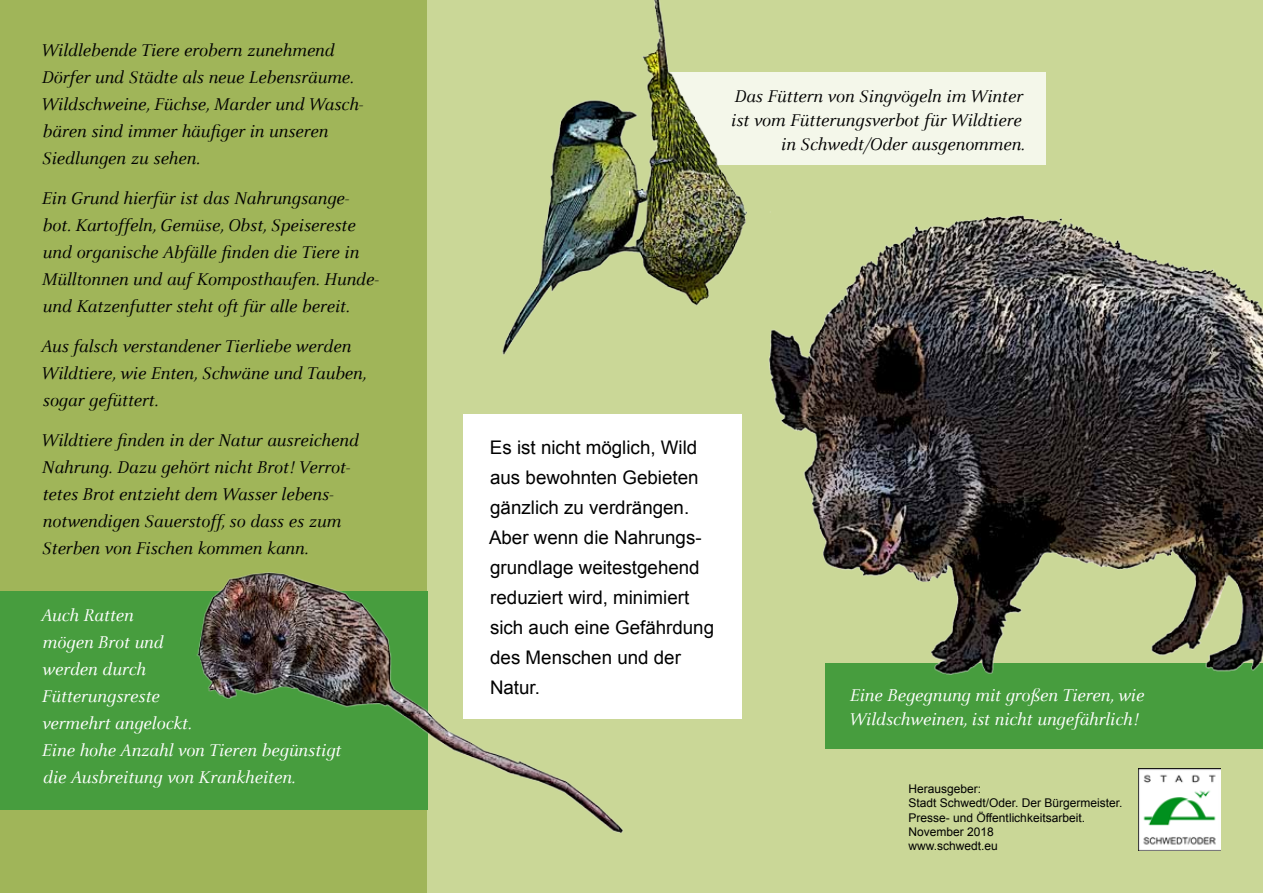
<style>
.page{position:relative;width:1263px;height:893px;background:#cad797}
.page>*{position:absolute;margin:0;border:0;box-sizing:border-box;transform-origin:0 0}
.t1{font:italic 18.75px/27px "Celeste";color:#000}
.t2{font:italic 18.75px/27px "Celeste";color:#fff}
.t3{font:18.75px/30px "Arial";color:#000}
.t4{font:12px/14.4px "Arial";color:#000}
</style>
<div class="page">
<div style="left:0;top:0;width:427px;height:893px;background:#a0b559"></div>
<div style="left:825px;top:663px;width:438px;height:85px;background:#479d3e"></div>
<img style="left:1138px;top:768px;width:82px;height:82px">
<img style="left:769px;top:215px;width:494px;height:460px">
<div style="left:664px;top:72px;width:382px;height:93px;background:#f4f7ea"></div>
<img style="left:502px;top:0;width:272px;height:368px">
<div style="left:0;top:591px;width:427px;height:218px;background:#479d3e"></div>
<div style="left:463px;top:415px;width:279px;height:304px;background:#fff"></div>
<img style="left:186px;top:572px;width:437px;height:261px">
<p class="t1" style="left:41px;top:37px;width:324px">Wildlebende Tiere erobern zunehmend Dörfer und Städte als neue Lebensräume.<br>Wildschweine, Füchse, Marder und Wasch&shy;bären sind immer häufiger in unseren Siedlungen zu sehen.</p>
<p class="t1" style="left:42px;top:185px;width:339px">Ein Grund hierfür ist das Nahrungsange&shy;bot. Kartoffeln, Gemüse, Obst, Speisereste und organische Abfälle finden die Tiere in Mülltonnen und auf Komposthaufen. Hunde&shy;und Katzenfutter steht oft für alle bereit.</p>
<p class="t1" style="left:41px;top:332px;width:327px">Aus falsch verstandener Tierliebe werden<br>Wildtiere, wie Enten, Schwäne und Tauben, sogar gefüttert.</p>
<p class="t1" style="left:41px;top:426px;width:319px">Wildtiere finden in der Natur ausreichend Nahrung. Dazu gehört nicht Brot! Verrot&shy;tetes Brot entzieht dem Wasser lebens-- notwendigen Sauerstoff, so dass es zum Sterben von Fischen kommen kann.</p>
<p class="t2" style="left:41px;top:601px;width:302px">Auch Ratten<br>mögen Brot und<br>werden durch<br>Fütterungsreste<br>vermehrt angelockt.<br>Eine hohe Anzahl von Tieren begünstigt die Ausbreitung von Krankheiten.</p>
<p class="t1" style="left:731px;top:83px;width:295px;line-height:24px;text-align:right">Das Füttern von Singvögeln im Winter ist vom Fütterungsverbot für Wildtiere in Schwedt/Oder ausgenommen.</p>
<p class="t3" style="left:489px;top:432px;width:227px">Es ist nicht möglich, Wild aus bewohnten Gebieten gänzlich zu verdrängen.<br>Aber wenn die Nahrungs&shy;grundlage weitestgehend reduziert wird, minimiert sich auch eine Gefährdung des Menschen und der<br>Natur.</p>
<p class="t2" style="left:849px;top:683px;width:297px;line-height:24px">Eine Begegnung mit großen Tieren, wie<br>Wildschweinen, ist nicht ungefährlich!</p>
<p class="t4" style="left:908px;top:782px;width:216px">Herausgeber:<br>Stadt Schwedt/Oder. Der Bürgermeister.<br>Presse- und Öffentlichkeitsarbeit.<br>November 2018<br>www.schwedt.eu</p>
</div>
